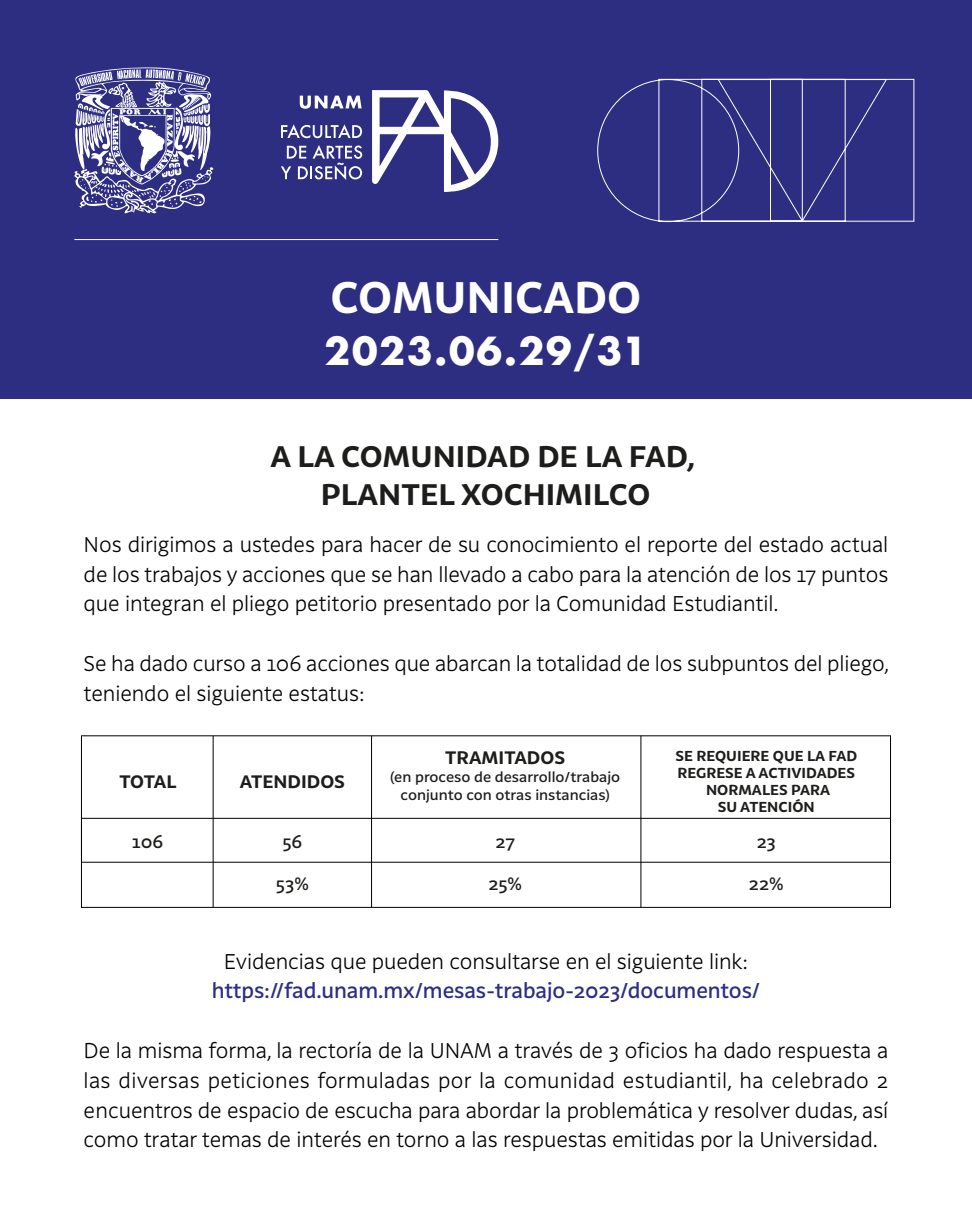
<style>
.page{position:relative;width:972px;height:1216px;background:#fff}
.page>*{position:absolute;margin:0;border:0;box-sizing:border-box;transform-origin:0 0}
.t1{font:700 42.88px "Latina Essential";color:#fff}
.t2{font:700 37.62px "Futura";letter-spacing:.05em;color:#fff}
.t3{font:700 28.88px/37.6px "Latina Essential";color:#1d1d1b;text-align:center}
.t4{font:300 21px/29.8px "Latina Essential";letter-spacing:-.005em;color:#000;text-align:justify;scale:.95 1}
.t5{font:500 21px "Latina Essential";letter-spacing:-.005em;color:#2d2e82;scale:.95 1}
.t6{font:700 17.5px "Latina Essential";color:#1d1d1b}
.t7{font:500 17.5px "Latina Essential";color:#1d1d1b}
.t8{font:700 14px/16.8px "Latina Essential";color:#1d1d1b;text-align:center}
.t9{font:500 14px/17.8px "Latina Essential";color:#1d1d1b;text-align:center}
</style>
<div class="page">
<div style="left:0;top:0;width:971px;height:399px;background:#2d2e82"></div>
<svg style="left:597px;top:78px;width:317px;height:145px"></svg>
<svg style="left:74px;top:67px;width:140px;height:147px"></svg>
<svg style="left:281px;top:124px;width:81px;height:14px"></svg>
<svg style="left:281px;top:145px;width:81px;height:35px"></svg>
<svg style="left:300px;top:96px;width:61px;height:13px"></svg>
<svg style="left:372px;top:90px;width:126px;height:102px"></svg>
<hr style="left:74px;top:239px;width:424px;height:1px;background:#fff">
<div style="left:81px;top:818px;width:809px;height:44px;border:1px solid #000"></div>
<hr style="left:371px;top:735px;width:1px;height:172px;background:#000">
<hr style="left:213px;top:735px;width:1px;height:172px;background:#000">
<hr style="left:640px;top:735px;width:1px;height:172px;background:#000">
<h1 class="t1" style="left:330px;top:272px;width:312px">COMUNICADO</h1>
<h2 class="t2" style="left:324px;top:324px;width:324px">2023.06.29/31</h2>
<h3 class="t3" style="left:270px;top:438px;width:426px">A LA COMUNIDAD DE LA FAD,<br>PLANTEL XOCHIMILCO</h3>
<p class="t4" style="left:84px;top:529px;width:848px">Nos dirigimos a ustedes para hacer de su conocimiento el reporte del estado actual de los trabajos y acciones que se han llevado a cabo para la atención de los 17 puntos que integran el pliego petitorio presentado por la Comunidad Estudiantil.</p>
<p class="t4" style="left:84px;top:648px;width:849px">Se ha dado curso a 106 acciones que abarcan la totalidad de los subpuntos del pliego, teniendo el siguiente estatus:</p>
<p class="t6" style="left:119px;top:772px;width:59px">TOTAL</p>
<p class="t6" style="left:240px;top:772px;width:107px">ATENDIDOS</p>
<p class="t7" style="left:132px;top:832px;width:33px">106</p>
<p class="t7" style="left:282px;top:832px;width:22px">56</p>
<p class="t7" style="left:276px;top:873px;width:35px">53%</p>
<p class="t6" style="left:445px;top:747px;width:121px">TRAMITADOS</p>
<p class="t9" style="left:390px;top:768px;width:231px">(en proceso de desarrollo/trabajo conjunto con otras instancias)</p>
<p class="t7" style="left:495px;top:832px;width:21px">27</p>
<p class="t7" style="left:488px;top:873px;width:35px">25%</p>
<p class="t8" style="left:675px;top:748px;width:183px">SE REQUIERE QUE LA FAD<br>REGRESE A ACTIVIDADES<br>NORMALES PARA<br>SU ATENCIÓN</p>
<p class="t7" style="left:756px;top:832px;width:21px">23</p>
<p class="t7" style="left:748px;top:873px;width:36px">22%</p>
<p class="t4" style="left:224px;top:946px;width:553px">Evidencias que pueden consultarse en el siguiente link:</p>
<p class="t5" style="left:212px;top:978px;width:579px">https://fad.unam.mx/mesas-trabajo-2023/documentos/</p>
<p class="t4" style="left:84px;top:1035px;width:848px">De la misma forma, la rectoría de la UNAM a través de 3 oficios ha dado respuesta a las diversas peticiones formuladas por la comunidad estudiantil, ha celebrado 2 encuentros de espacio de escucha para abordar la problemática y resolver dudas, así como tratar temas de interés en torno a las respuestas emitidas por la Universidad.</p>
</div>
